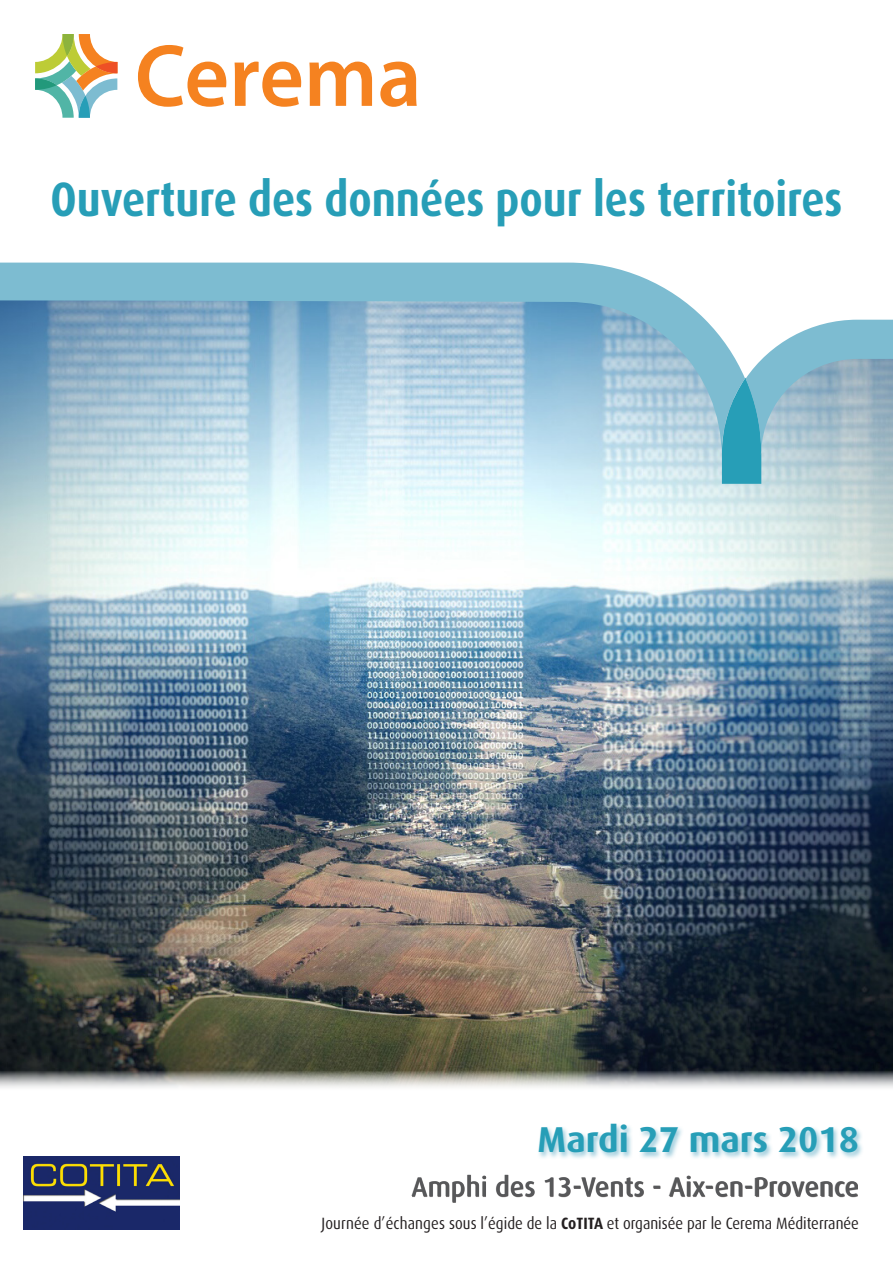
<style>
.page{position:relative;width:893px;height:1263px;background:#fff}
.page>*{position:absolute;margin:0;border:0;box-sizing:border-box;transform-origin:0 0}
.t1{font:700 48.3px "Dax OT";color:#279eb7;scale:.87 1}
.t2{font:700 36px "Dax OT";color:#279eb7}
.t3{font:500 27px "Dax OT";color:#57585a}
.t4{font:16.35px "Dax OT";color:#231f20;scale:.9 1}
.s1{font-weight:700}
</style>
<div class="page">
<img style="left:0;top:455px;width:893px;height:633px">
<svg style="left:138px;top:45px;width:88px;height:62px"></svg>
<svg style="left:235px;top:62px;width:66px;height:45px"></svg>
<svg style="left:309px;top:62px;width:63px;height:44px"></svg>
<svg style="left:380px;top:62px;width:37px;height:45px"></svg>
<svg style="left:35px;top:34px;width:82px;height:84px"></svg>
<div style="left:412px;top:1175px;width:446px;height:27px;background:#231f20;opacity:.75"></div>
<img style="left:23px;top:1157px;width:157px;height:72px">
<div style="left:537px;top:1123px;width:327px;height:37px;background:#7dbcd1;opacity:.75"></div>
<svg style="left:657px;top:319px;width:236px;height:165px;background:#9ec3d0"></svg>
<svg style="left:0;top:263px;width:761px;height:192px;background:#9bc3d7"></svg>
<p class="t1" style="left:50px;top:172px;width:912px">Ouverture des données pour les territoires</p>
<p class="t2" style="left:537px;top:1119px;width:323px">Mardi 27 mars 2018</p>
<p class="t3" style="left:412px;top:1172px;width:449px">Amphi des 13-Vents - Aix-en-Provence</p>
<p class="t4" style="left:321px;top:1214px;width:599px">Journée d’échanges sous l’égide de la <span class="s1">CoTITA</span> et organisée par le Cerema Méditerranée</p>
</div>
